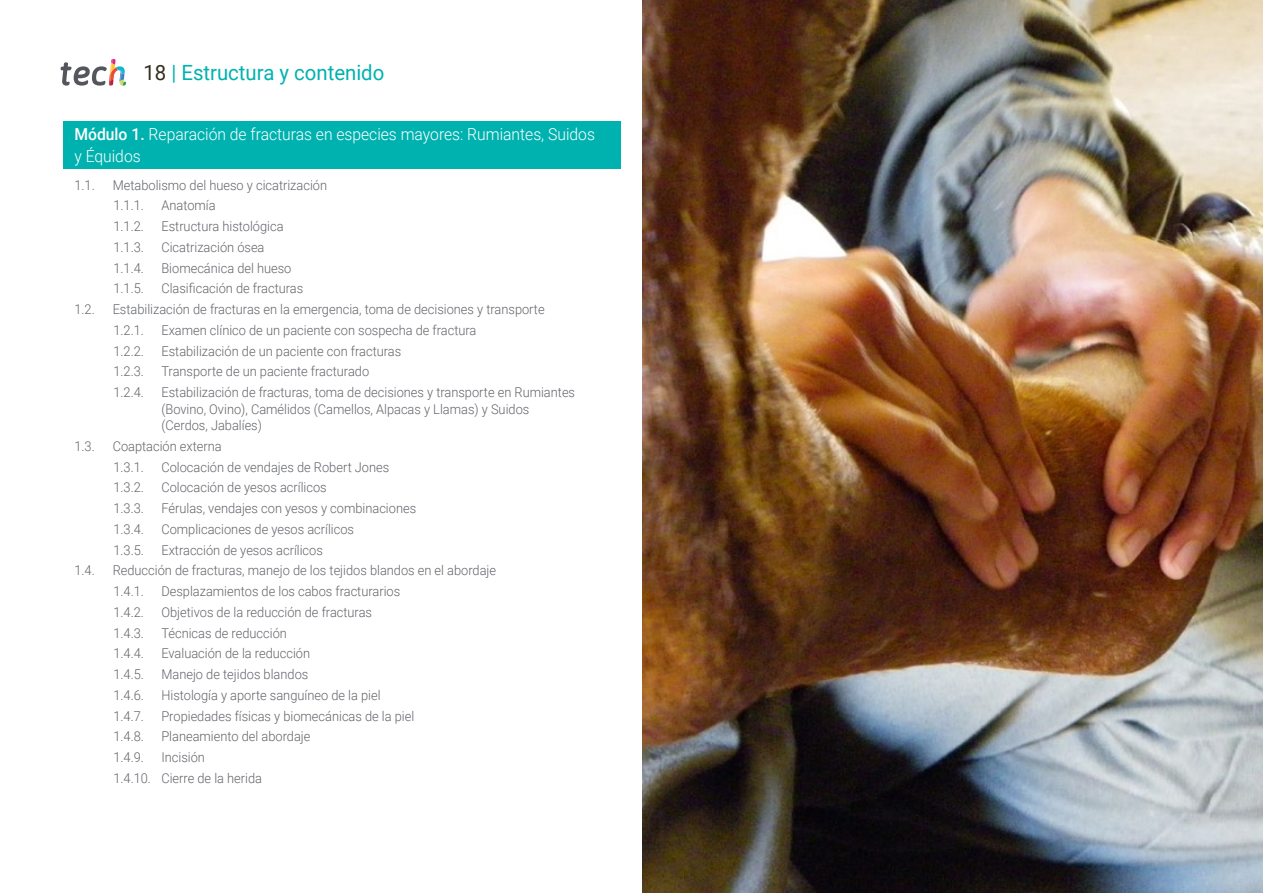
<style>
.page{position:relative;width:1263px;height:893px;background:#fff}
.page>*{position:absolute;margin:0;border:0;box-sizing:border-box;transform-origin:0 0}
.t1{font:21px "Roboto";color:#00b2af}
.t2{font:300 16.5px/22.5px "Roboto";color:#fff;scale:.95 1}
.t3{font:300 13.5px/20.7px "Roboto";color:#61646a;scale:.95 1}
.s1{color:#312e20}
.s2{font-weight:500}
</style>
<div class="page">
<div style="left:63px;top:121px;width:558px;height:48px;background:#00b2af"></div>
<svg style="left:61px;top:59px;width:65px;height:27px"></svg>
<img style="left:642px;top:0;width:621px;height:893px">
<h1 class="t1" style="left:144px;top:57px;width:242px"><span class="s1">18</span> | Estructura y contenido</h1>
<p class="t2" style="left:74px;top:122px;width:549px"><span class="s2">Módulo 1.</span> Reparación de fracturas en especies mayores: Rumiantes, Suidos y Équidos</p>
<p class="t3" style="left:74px;top:174px;width:23px">1.1.</p>
<p class="t3" style="left:113px;top:174px;width:227px">Metabolismo del hueso y cicatrización<br>1.1.1.</p>
<p class="t3" style="left:161px;top:195px;width:59px">Anatomía</p>
<p class="t3" style="left:113px;top:215px;width:34px">1.1.2.</p>
<p class="t3" style="left:161px;top:215px;width:130px">Estructura histológica</p>
<p class="t3" style="left:113px;top:236px;width:34px">1.1.3.</p>
<p class="t3" style="left:161px;top:236px;width:110px">Cicatrización ósea</p>
<p class="t3" style="left:113px;top:257px;width:34px">1.1.4.</p>
<p class="t3" style="left:161px;top:257px;width:138px">Biomecánica del hueso</p>
<p class="t3" style="left:113px;top:278px;width:34px">1.1.5.</p>
<p class="t3" style="left:161px;top:278px;width:151px">Clasificación de fracturas</p>
<p class="t3" style="left:74px;top:298px;width:23px">1.2.</p>
<p class="t3" style="left:113px;top:298px;width:456px">Estabilización de fracturas en la emergencia, toma de decisiones y transporte<br>1.2.1.</p>
<p class="t3" style="left:161px;top:319px;width:333px">Examen clínico de un paciente con sospecha de fractura</p>
<p class="t3" style="left:113px;top:340px;width:34px">1.2.2.</p>
<p class="t3" style="left:161px;top:340px;width:254px">Estabilización de un paciente con fracturas</p>
<p class="t3" style="left:113px;top:361px;width:34px">1.2.3.</p>
<p class="t3" style="left:161px;top:361px;width:220px">Transporte de un paciente fracturado</p>
<p class="t3" style="left:113px;top:381px;width:34px">1.2.4.</p>
<p class="t3" style="left:161px;top:384px;width:437px;line-height:16.5px">Estabilización de fracturas, toma de decisiones y transporte en Rumiantes (Bovino, Ovino), Camélidos (Camellos, Alpacas y Llamas) y Suidos (Cerdos, Jabalíes)</p>
<p class="t3" style="left:74px;top:435px;width:23px">1.3.</p>
<p class="t3" style="left:113px;top:435px;width:116px">Coaptación externa<br>1.3.1.</p>
<p class="t3" style="left:161px;top:456px;width:241px">Colocación de vendajes de Robert Jones</p>
<p class="t3" style="left:113px;top:477px;width:34px">1.3.2.</p>
<p class="t3" style="left:161px;top:477px;width:176px">Colocación de yesos acrílicos</p>
<p class="t3" style="left:113px;top:497px;width:34px">1.3.3.</p>
<p class="t3" style="left:161px;top:497px;width:270px">Férulas, vendajes con yesos y combinaciones</p>
<p class="t3" style="left:113px;top:518px;width:34px">1.3.4.</p>
<p class="t3" style="left:161px;top:518px;width:204px">Complicaciones de yesos acrílicos</p>
<p class="t3" style="left:113px;top:539px;width:34px">1.3.5.</p>
<p class="t3" style="left:161px;top:539px;width:171px">Extracción de yesos acrílicos</p>
<p class="t3" style="left:74px;top:560px;width:23px">1.4.</p>
<p class="t3" style="left:113px;top:560px;width:405px">Reducción de fracturas, manejo de los tejidos blandos en el abordaje<br>1.4.1.</p>
<p class="t3" style="left:161px;top:580px;width:253px">Desplazamientos de los cabos fracturarios</p>
<p class="t3" style="left:113px;top:601px;width:34px">1.4.2.</p>
<p class="t3" style="left:161px;top:601px;width:223px">Objetivos de la reducción de fracturas</p>
<p class="t3" style="left:113px;top:622px;width:34px">1.4.3.</p>
<p class="t3" style="left:161px;top:622px;width:134px">Técnicas de reducción</p>
<p class="t3" style="left:113px;top:643px;width:34px">1.4.4.</p>
<p class="t3" style="left:161px;top:643px;width:158px">Evaluación de la reducción</p>
<p class="t3" style="left:113px;top:663px;width:34px">1.4.5.</p>
<p class="t3" style="left:161px;top:663px;width:156px">Manejo de tejidos blandos</p>
<p class="t3" style="left:113px;top:684px;width:34px">1.4.6.</p>
<p class="t3" style="left:161px;top:684px;width:232px">Histología y aporte sanguíneo de la piel</p>
<p class="t3" style="left:113px;top:705px;width:34px">1.4.7.</p>
<p class="t3" style="left:161px;top:705px;width:268px">Propiedades físicas y biomecánicas de la piel</p>
<p class="t3" style="left:113px;top:726px;width:34px">1.4.8.</p>
<p class="t3" style="left:161px;top:726px;width:158px">Planeamiento del abordaje</p>
<p class="t3" style="left:113px;top:746px;width:34px">1.4.9.</p>
<p class="t3" style="left:113px;top:746px;width:158px;text-indent:48px">Incisión<br>1.4.10. Cierre de la herida</p>
</div>
